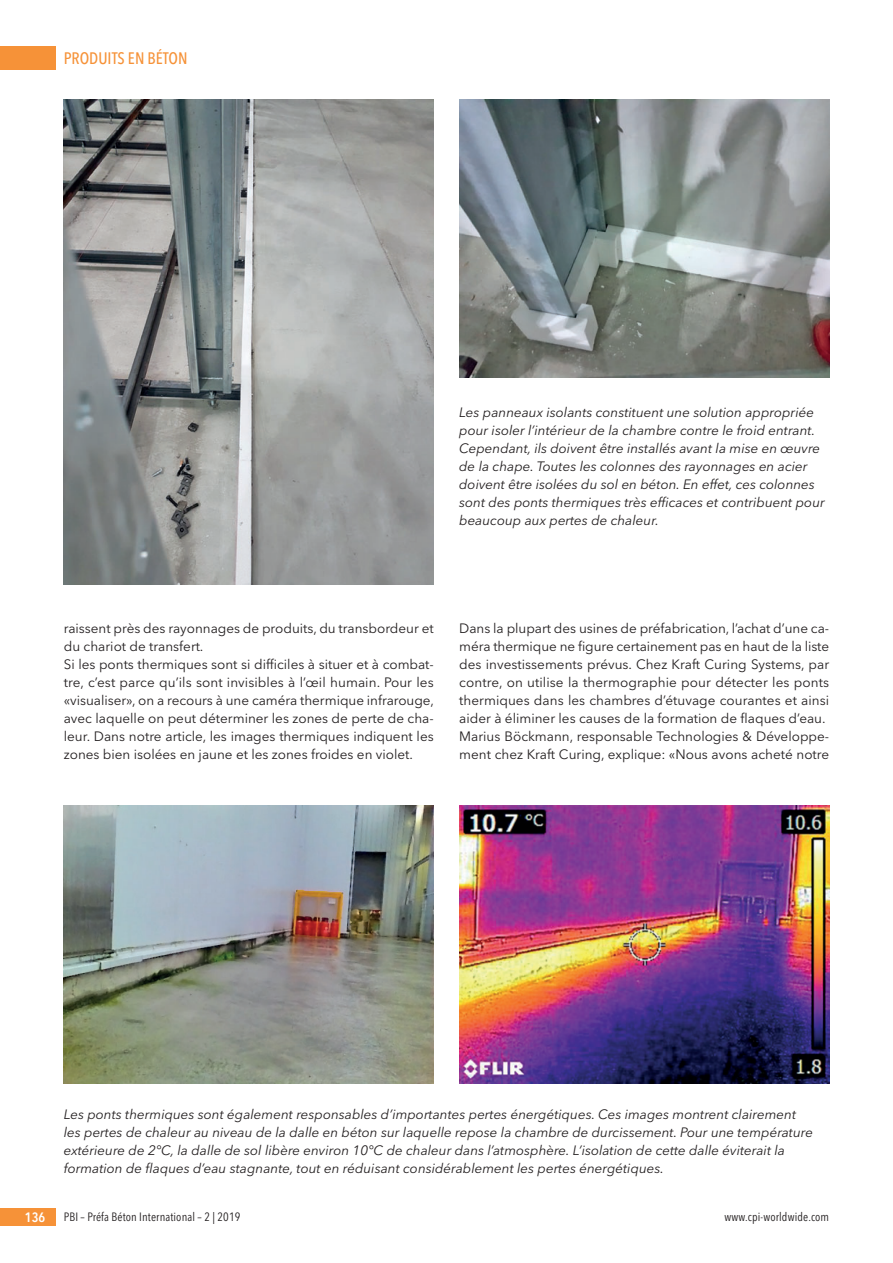
<style>
.page{position:relative;width:893px;height:1263px;background:#fff}
.page>*{position:absolute;margin:0;border:0;box-sizing:border-box;transform-origin:0 0}
.t1{font:500 16.5px "Avenir Next Condensed";color:#f69238}
.t2{font:13.5px/18px "Avenir Next";color:#231f20}
.t3{font:italic 13.5px/18px "Avenir Next";color:#231f20}
.t4{font:600 13.5px "Avenir Next Condensed";color:#fff}
.t5{font:12px "Avenir Next Condensed";letter-spacing:.01em;color:#231f20}
</style>
<div class="page">
<div style="left:0;top:47px;width:55px;height:23px;background:#f69238"></div>
<div style="left:0;top:1208px;width:55px;height:18px;background:#f69238"></div>
<img style="left:64px;top:100px;width:370px;height:484px">
<img style="left:459px;top:100px;width:371px;height:277px">
<img style="left:64px;top:806px;width:370px;height:277px">
<img style="left:459px;top:806px;width:370px;height:277px">
<p class="t1" style="left:64px;top:51px;width:125px">PRODUITS EN BÉTON</p>
<p class="t3" style="left:459px;top:404px;width:367px">Les panneaux isolants constituent une solution appropriée pour isoler l’intérieur de la chambre contre le froid entrant.<br>Cependant, ils doivent être installés avant la mise en œuvre de la chape. Toutes les colonnes des rayonnages en acier doivent être isolées du sol en béton. En effet, ces colonnes sont des ponts thermiques très efficaces et contribuent pour beaucoup aux pertes de chaleur.</p>
<p class="t2" style="left:64px;top:620px;width:372px">raissent près des rayonnages de produits, du transbordeur et du chariot de transfert.<br>Si les ponts thermiques sont si difficiles à situer et à combat&shy;tre, c’est parce qu’ils sont invisibles à l’œil humain. Pour les «visualiser», on a recours à une caméra thermique infrarouge, avec laquelle on peut déterminer les zones de perte de cha&shy;leur. Dans notre article, les images thermiques indiquent les zones bien isolées en jaune et les zones froides en violet.</p>
<p class="t2" style="left:459px;top:620px;width:371px">Dans la plupart des usines de préfabrication, l’achat d’une ca&shy;méra thermique ne figure certainement pas en haut de la liste des investissements prévus. Chez Kraft Curing Systems, par contre, on utilise la thermographie pour détecter les ponts thermiques dans les chambres d’étuvage courantes et ainsi aider à éliminer les causes de la formation de flaques d’eau.<br>Marius Böckmann, responsable Technologies &amp; Développe&shy;ment chez Kraft Curing, explique: «Nous avons acheté notre</p>
<p class="t3" style="left:64px;top:1106px;width:751px">Les ponts thermiques sont également responsables d’importantes pertes énergétiques. Ces images montrent clairement les pertes de chaleur au niveau de la dalle en béton sur laquelle repose la chambre de durcissement. Pour une température extérieure de 2°C, la dalle de sol libère environ 10°C de chaleur dans l’atmosphère. L’isolation de cette dalle éviterait la formation de flaques d’eau stagnante, tout en réduisant considérablement les pertes énergétiques.</p>
<p class="t4" style="left:25px;top:1211px;width:22px">136</p>
<p class="t5" style="left:64px;top:1211px;width:178px">PBI – Préfa Béton International – 2 | 2019</p>
<p class="t5" style="left:725px;top:1211px;width:106px">www.cpi-worldwide.com</p>
</div>
